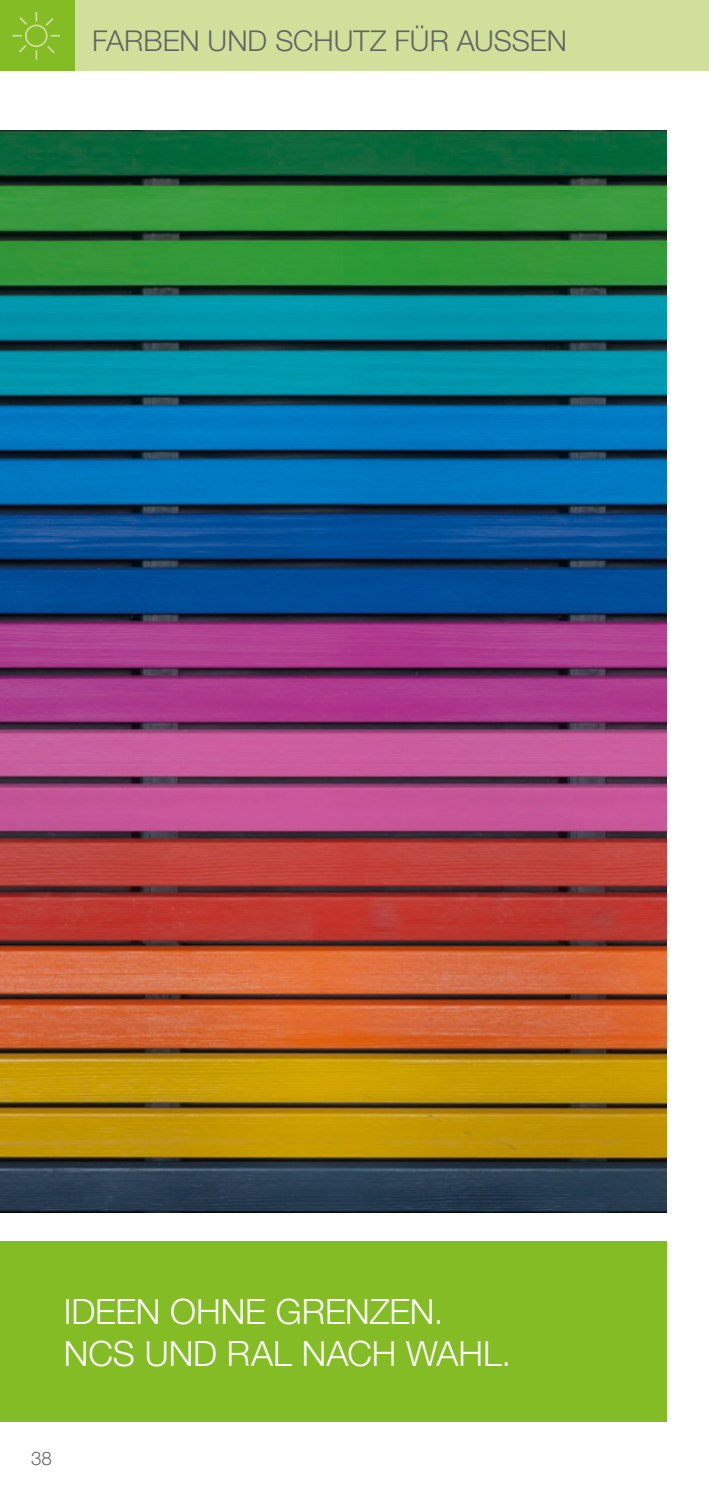
<style>
.page{position:relative;width:709px;height:1489px;background:#fff}
.page>*{position:absolute;margin:0;border:0;box-sizing:border-box;transform-origin:0 0}
.t1{font:300 35px/42.5px "Helvetica Neue";letter-spacing:-.005em;color:#fff}
.t2{font:300 28.75px "Helvetica Neue";color:#646463}
.t3{font:300 18.75px "Helvetica Neue";color:#646463}
</style>
<div class="page">
<div style="left:67px;top:0;width:642px;height:71px;background:#d0e09b"></div>
<div style="left:0;top:0;width:74px;height:71px;background:#84bc26"></div>
<div style="left:25px;top:25px;width:23px;height:22px;border:2px solid #d0e09b;border-radius:50%"></div>
<svg style="left:35px;top:12px;width:2px;height:9px"></svg>
<svg style="left:19px;top:17px;width:8px;height:8px"></svg>
<svg style="left:47px;top:45px;width:8px;height:9px"></svg>
<svg style="left:45px;top:18px;width:9px;height:8px"></svg>
<svg style="left:19px;top:43px;width:9px;height:10px"></svg>
<svg style="left:13px;top:35px;width:9px;height:2px"></svg>
<svg style="left:51px;top:35px;width:9px;height:2px"></svg>
<svg style="left:35px;top:50px;width:2px;height:10px"></svg>
<img style="left:0;top:131px;width:666px;height:1080px">
<div style="left:0;top:1240px;width:666px;height:181px;background:#84bc26"></div>
<p class="t2" style="left:92px;top:23px;width:476px">FARBEN UND SCHUTZ FÜR AUSSEN</p>
<p class="t1" style="left:64px;top:1289px;width:449px">IDEEN OHNE GRENZEN.<br>NCS UND RAL NACH WAHL.</p>
<p class="t3" style="left:31px;top:1446px;width:22px">38</p>
</div>
